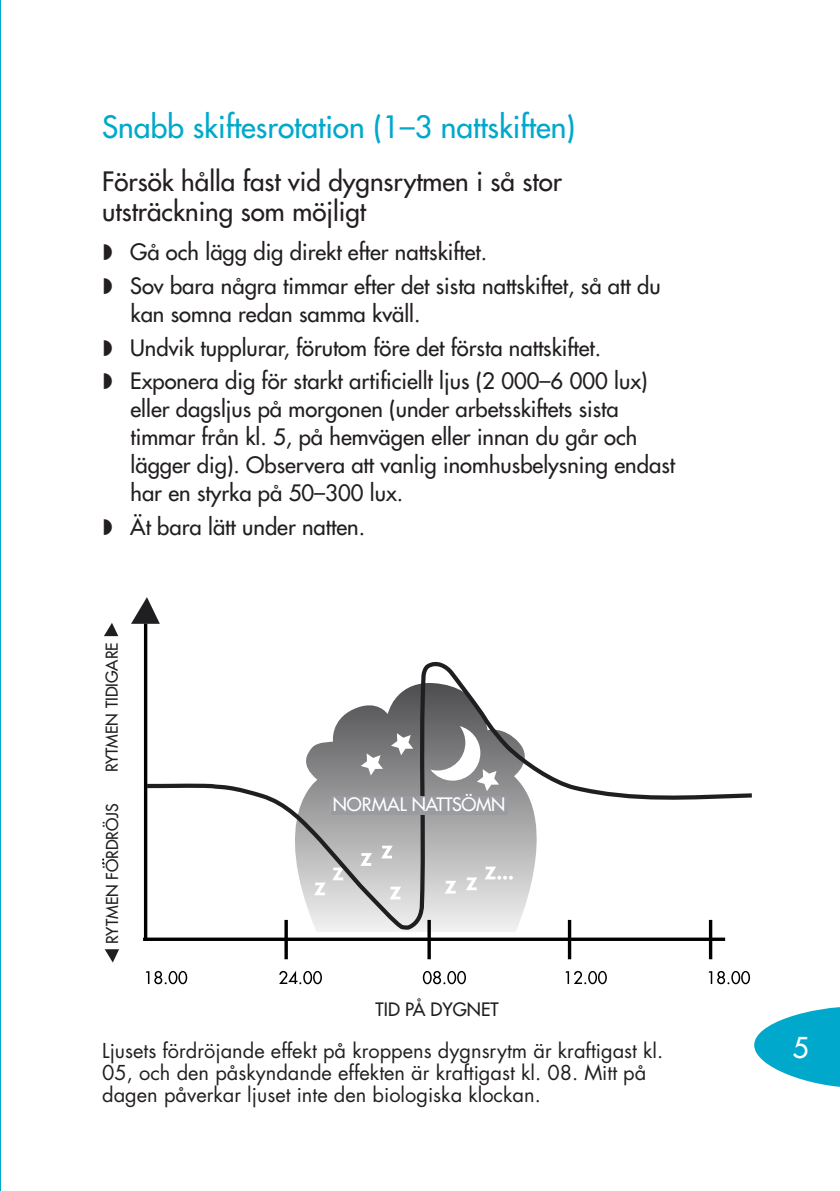
<style>
.page{position:relative;width:840px;height:1191px;background:#fff}
.page>*{position:absolute;margin:0;border:0;box-sizing:border-box;transform-origin:0 0}
.pikkuotsikko{font:500 30px "Futura Std";color:#00a9cc}
.t1{font:500 28px "Futura Std";color:#fff}
.pikkuotsikko2{font:500 26px/30px "Futura Std";color:#231f20}
.t2{font:500 22px/28px "Futura Std";color:#231f20}
.kuvateksti{font:20px/22px "Futura Std";color:#231f20}
.leipis_valkoinen{font:500 18px "Futura Std";letter-spacing:-.02em;color:#fff}
.leipis{font:500 18px "Futura Std";color:#231f20}
.leipis-2{font:500 16px "Futura Std";color:#231f20}
</style>
<div class="page">
<svg style="left:754px;top:1007px;width:85px;height:80px"></svg>
<hr style="left:0;top:0;width:1px;height:1191px;background:#00a9cc">
<svg style="left:102px;top:858px;width:3px;height:7px"></svg>
<svg style="left:279px;top:970px;width:43px;height:14px"></svg>
<svg style="left:146px;top:971px;width:41px;height:13px"></svg>
<svg style="left:422px;top:971px;width:43px;height:13px"></svg>
<svg style="left:565px;top:971px;width:41px;height:13px"></svg>
<svg style="left:708px;top:971px;width:41px;height:13px"></svg>
<svg style="left:143px;top:660px;width:609px;height:273px"></svg>
<hr style="left:144px;top:623px;width:3px;height:318px;background:#000">
<svg style="left:284px;top:920px;width:4px;height:39px"></svg>
<hr style="left:427px;top:920px;width:3px;height:39px;background:#000">
<svg style="left:567px;top:920px;width:4px;height:39px"></svg>
<svg style="left:708px;top:920px;width:4px;height:39px"></svg>
<svg style="left:143px;top:937px;width:581px;height:4px;background:#252525"></svg>
<svg style="left:104px;top:623px;width:14px;height:14px"></svg>
<svg style="left:105px;top:949px;width:14px;height:13px"></svg>
<svg style="left:131px;top:597px;width:29px;height:27px"></svg>
<div style="left:331px;top:796px;width:176px;height:19px;background:#999b9e"></div>
<p class="pikkuotsikko" style="left:102px;top:108px;width:474px">Snabb skiftesrotation (1–3 nattskiften)</p>
<p class="pikkuotsikko2" style="left:102px;top:166px;width:461px">Försök hålla fast vid dygnsrytmen i så stor utsträckning som möjligt</p>
<p class="t2" style="left:130px;top:238px;width:358px">Gå och lägg dig direkt efter nattskiftet.</p>
<p class="t2" style="left:130px;top:272px;width:531px">Sov bara några timmar efter det sista nattskiftet, så att du kan somna redan samma kväll.</p>
<p class="t2" style="left:130px;top:333px;width:472px">Undvik tupplurar, förutom före det första nattskiftet.</p>
<p class="t2" style="left:130px;top:367px;width:546px">Exponera dig för starkt artificiellt ljus (2 000–6 000 lux) eller dagsljus på morgonen (under arbetsskiftets sista timmar från kl. 5, på hemvägen eller innan du går och lägger dig). Observera att vanlig inomhusbelysning endast har en styrka på 50–300 lux.</p>
<p class="t2" style="left:130px;top:513px;width:236px">Ät bara lätt under natten.</p>
<p class="leipis-2" style="left:102px;top:772px;width:132px;rotate:-90deg">RYTMEN TIDIGARE</p>
<p class="leipis-2" style="left:102px;top:944px;width:142px;rotate:-90deg">RYTMEN FÖRDRÖJS</p>
<p class="leipis_valkoinen" style="left:332px;top:793px;width:174px">NORMAL NATTSÖMN</p>
<p class="leipis" style="left:375px;top:998px;width:124px">TID PÅ DYGNET</p>
<p class="kuvateksti" style="left:102px;top:1039px;width:562px">Ljusets fördröjande effekt på kroppens dygnsrytm är kraftigast kl.<br>05, och den påskyndande effekten är kraftigast kl. 08. Mitt på dagen påverkar ljuset inte den biologiska klockan.</p>
<p class="t1" style="left:792px;top:1030px;width:18px">5</p>
</div>
